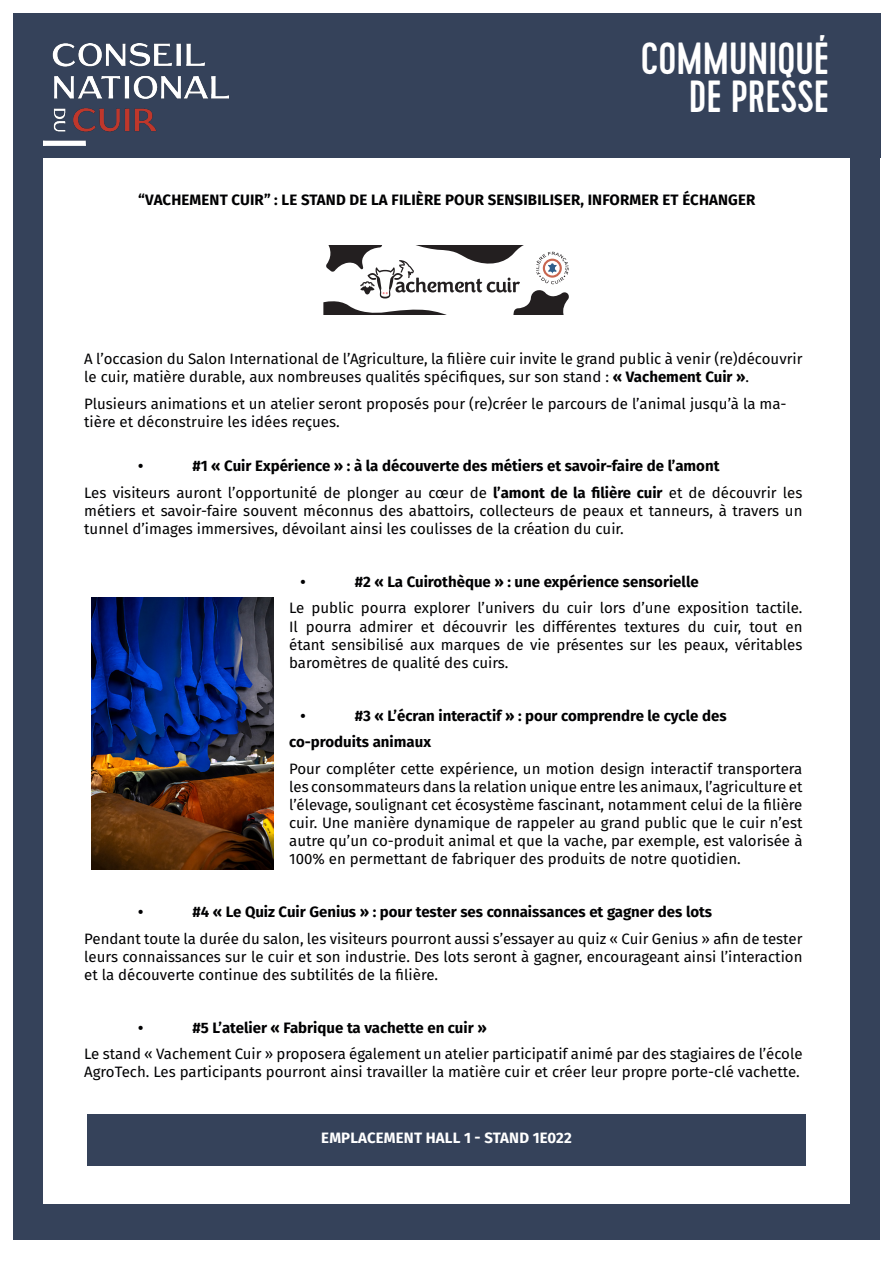
<style>
.page{position:relative;width:893px;height:1263px;background:#fff}
.page>*{position:absolute;margin:0;border:0;box-sizing:border-box;transform-origin:0 0}
.t1{font:500 45px "Cervo";color:#fff}
.t2{font:15px/18px "Fira Sans";color:#000002;text-align:justify}
.t3{font:700 15px "Fira Sans";color:#000002}
.t4{font:700 15px "Fira Sans";letter-spacing:.01em;color:#fff}
.s1{font-weight:700}
</style>
<div class="page">
<div style="left:13px;top:13px;width:867px;height:144px;background:#35425a"></div>
<img style="left:44px;top:43px;width:185px;height:102px">
<div style="left:13px;top:151px;width:30px;height:1088px;background:#35425a"></div>
<div style="left:850px;top:147px;width:30px;height:1092px;background:#35425a"></div>
<svg style="left:323px;top:246px;width:246px;height:69px"></svg>
<img style="left:92px;top:598px;width:181px;height:272px">
<div style="left:33px;top:1204px;width:821px;height:36px;background:#35425a"></div>
<div style="left:87px;top:1114px;width:719px;height:51px;background:#35425a"></div>
<p class="t1" style="left:641px;top:32px;width:190px">COMMUNIQUÉ</p>
<p class="t1" style="left:689px;top:70px;width:142px">DE PRESSE</p>
<p class="t3" style="left:138px;top:187px;width:619px">“VACHEMENT CUIR” : LE STAND DE LA FILIÈRE POUR SENSIBILISER, INFORMER ET ÉCHANGER</p>
<p class="t2" style="left:84px;top:349px;width:720px">A l’occasion du Salon International de l’Agriculture, la filière cuir invite le grand public à venir (re)découvrir le cuir, matière durable, aux nombreuses qualités spécifiques, sur son stand : <span class="s1">« Vachement Cuir »</span>.</p>
<p class="t2" style="left:84px;top:394px;width:704px">Plusieurs animations et un atelier seront proposés pour (re)créer le parcours de l’animal jusqu’à la ma&shy;tière et déconstruire les idées reçues.</p>
<p class="t3" style="left:138px;top:453px;width:7px">•</p>
<p class="t3" style="left:192px;top:453px;width:529px">#1 « Cuir Expérience » : à la découverte des métiers et savoir-faire de l’amont</p>
<p class="t2" style="left:84px;top:483px;width:720px">Les visiteurs auront l’opportunité de plonger au cœur de <span class="s1">l’amont de la filière cuir</span> et de découvrir les métiers et savoir-faire souvent méconnus des abattoirs, collecteurs de peaux et tanneurs, à travers un tunnel d’images immersives, dévoilant ainsi les coulisses de la création du cuir.</p>
<p class="t3" style="left:301px;top:569px;width:7px">•</p>
<p class="t3" style="left:355px;top:569px;width:346px">#2 « La Cuirothèque » : une expérience sensorielle</p>
<p class="t2" style="left:289px;top:599px;width:515px">Le public pourra explorer l’univers du cuir lors d’une exposition tactile.<br>Il pourra admirer et découvrir les différentes textures du cuir, tout en étant sensibilisé aux marques de vie présentes sur les peaux, véritables baromètres de qualité des cuirs.</p>
<p class="t3" style="left:301px;top:703px;width:7px">•</p>
<p class="t3" style="left:355px;top:703px;width:373px">#3 « L’écran interactif » : pour comprendre le cycle des</p>
<p class="t3" style="left:289px;top:729px;width:143px">co-produits animaux</p>
<p class="t2" style="left:289px;top:759px;width:515px">Pour compléter cette expérience, un motion design interactif transportera les consommateurs dans la relation unique entre les animaux, l’agriculture et l’élevage, soulignant cet écosystème fascinant, notamment celui de la filière cuir. Une manière dynamique de rappeler au grand public que le cuir n’est autre qu’un co-produit animal et que la vache, par exemple, est valorisée à 100% en permettant de fabriquer des produits de notre quotidien.</p>
<p class="t3" style="left:138px;top:899px;width:7px">•</p>
<p class="t3" style="left:192px;top:899px;width:521px">#4 « Le Quiz Cuir Genius » : pour tester ses connaissances et gagner des lots</p>
<p class="t2" style="left:84px;top:929px;width:720px">Pendant toute la durée du salon, les visiteurs pourront aussi s’essayer au quiz « Cuir Genius » afin de tester leurs connaissances sur le cuir et son industrie. Des lots seront à gagner, encourageant ainsi l’interaction et la découverte continue des subtilités de la filière.</p>
<p class="t3" style="left:138px;top:1015px;width:7px">•</p>
<p class="t3" style="left:192px;top:1015px;width:296px">#5 L’atelier « Fabrique ta vachette en cuir »</p>
<p class="t2" style="left:84px;top:1045px;width:720px">Le stand « Vachement Cuir » proposera également un atelier participatif animé par des stagiaires de l’école<br>AgroTech. Les participants pourront ainsi travailler la matière cuir et créer leur propre porte-clé vachette.</p>
<p class="t4" style="left:321px;top:1125px;width:252px">EMPLACEMENT HALL 1 - STAND 1E022</p>
</div>
